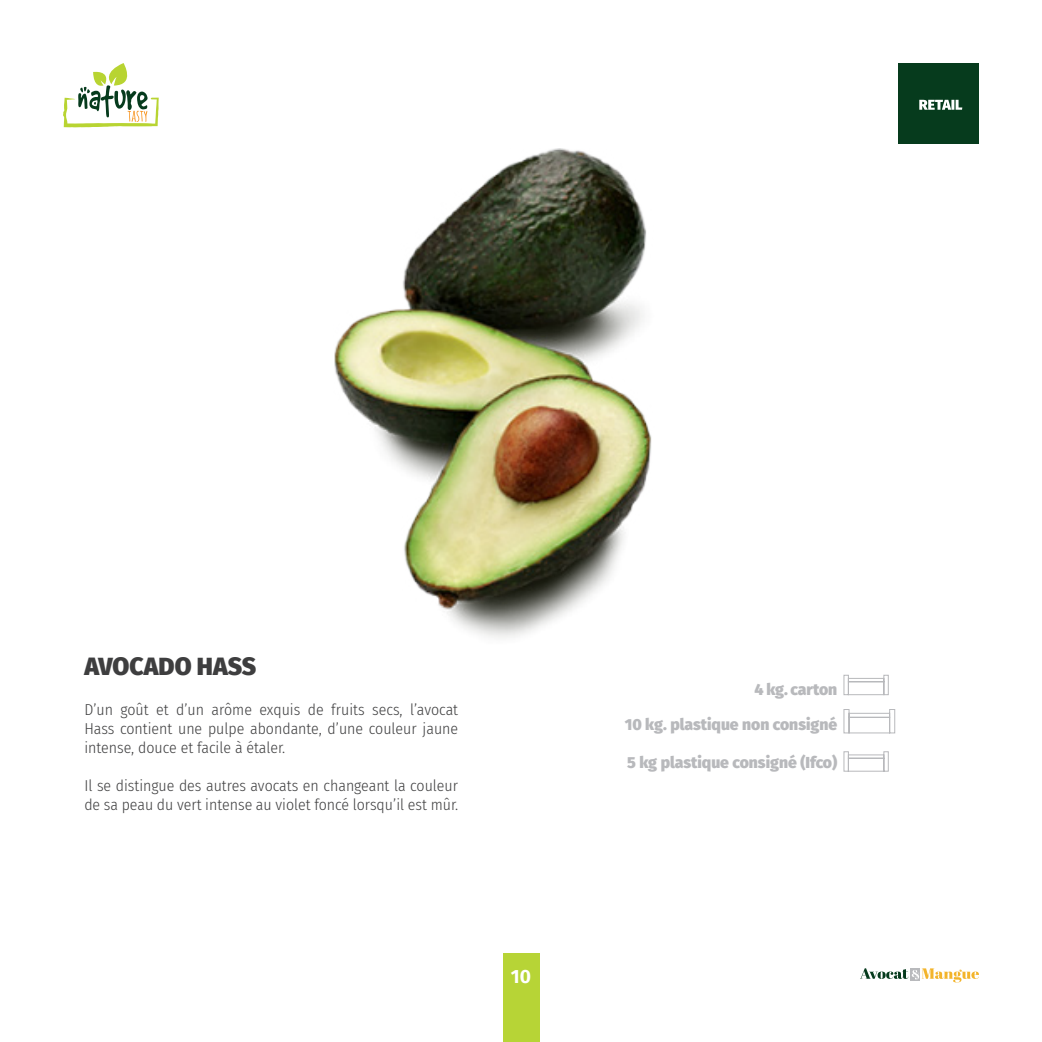
<style>
.page{position:relative;width:1042px;height:1042px;background:#fff}
.page>*{position:absolute;margin:0;border:0;box-sizing:border-box;transform-origin:0 0}
.t1{font:900 24.5px "Fira Sans";color:#3e3e3f}
.t2{font:700 19.25px "Fira Sans";color:#fff}
.t3{font:300 15.75px/18.9px "Fira Sans Condensed";color:#3e3e3f;text-align:justify}
.t4{font:900 15.75px "Fira Sans";color:#b8b9bc}
</style>
<div class="page">
<svg style="left:63px;top:63px;width:96px;height:65px"></svg>
<div style="left:503px;top:954px;width:36px;height:88px;background:#b7d436"></div>
<svg style="left:843px;top:674px;width:46px;height:21px"></svg>
<svg style="left:843px;top:709px;width:52px;height:25px"></svg>
<img style="left:334px;top:148px;width:318px;height:490px">
<div style="left:899px;top:63px;width:80px;height:80px;background:#063b1d"></div>
<svg style="left:919px;top:100px;width:43px;height:10px"></svg>
<svg style="left:843px;top:751px;width:46px;height:21px"></svg>
<svg style="left:860px;top:968px;width:119px;height:14px"></svg>
<p class="t1" style="left:84px;top:645px;width:173px">AVOCADO HASS</p>
<p class="t3" style="left:84px;top:700px;width:375px">D’un goût et d’un arôme exquis de fruits secs, l’avocat Hass contient une pulpe abondante, d’une couleur jaune intense, douce et facile à étaler.</p>
<p class="t3" style="left:84px;top:776px;width:375px">Il se distingue des autres avocats en changeant la couleur de sa peau du vert intense au violet foncé lorsqu’il est mûr.</p>
<p class="t2" style="left:511px;top:960px;width:22px">10</p>
<p class="t4" style="left:754px;top:675px;width:84px">4 kg. carton</p>
<p class="t4" style="left:625px;top:710px;width:214px">10 kg. plastique non consigné</p>
<p class="t4" style="left:627px;top:748px;width:212px">5 kg plastique consigné (Ifco)</p>
</div>
